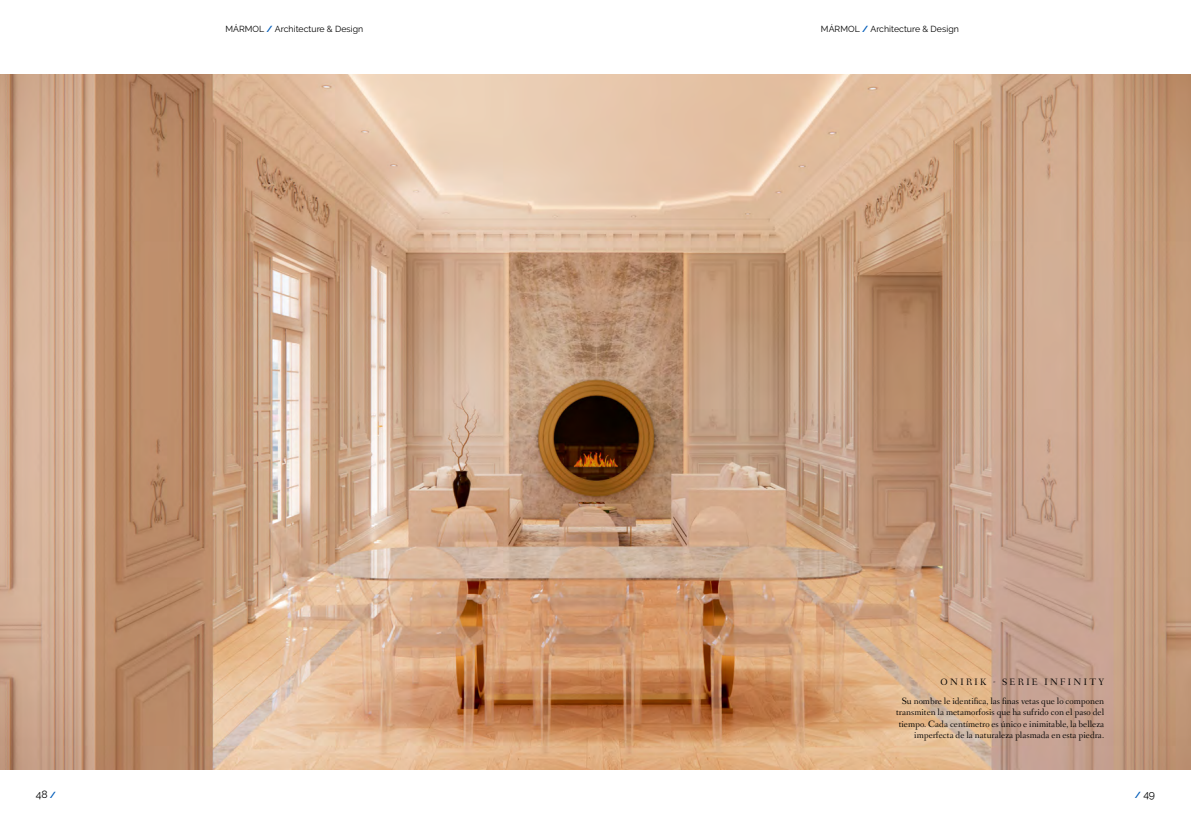
<style>
.page{position:relative;width:1191px;height:819px;background:#fff}
.page>*{position:absolute;margin:0;border:0;box-sizing:border-box;transform-origin:0 0}
.t1{font:10.5px "Raleway";color:#000}
.t2{font:9.62px/11.5px "Fanwood";color:#000;text-align:right}
.t3{font:8.75px "Raleway";letter-spacing:.005em;color:#000}
.s1{font-weight:700;color:#005cb9}
.s2{font-weight:700;font-size:8.75px;color:#005cb9}
</style>
<div class="page">
<img style="left:0;top:74px;width:1191px;height:695px">
<p class="t3" style="left:225px;top:23px;width:139px">MÁRMOL <span class="s1">/</span> Architecture &amp; Design</p>
<p class="t3" style="left:821px;top:23px;width:139px">MÁRMOL <span class="s1">/</span> Architecture &amp; Design</p>
<p class="t2" style="left:901px;top:672px;width:204px;line-height:19px">ONIRIK - SERIE INFINITY<br>Su nombre le identifica, las finas vetas que lo componen</p>
<p class="t2" style="left:896px;top:707px;width:209px">transmiten la metamorfosis que ha sufrido con el paso del tiempo. Cada centímetro es único e inimitable, la belleza imperfecta de la naturaleza plasmada en esta piedra.</p>
<p class="t1" style="left:36px;top:788px;width:22px">48<span class="s2">/</span></p>
<p class="t1" style="left:1135px;top:788px;width:22px"><span class="s2">/</span> 49</p>
</div>
